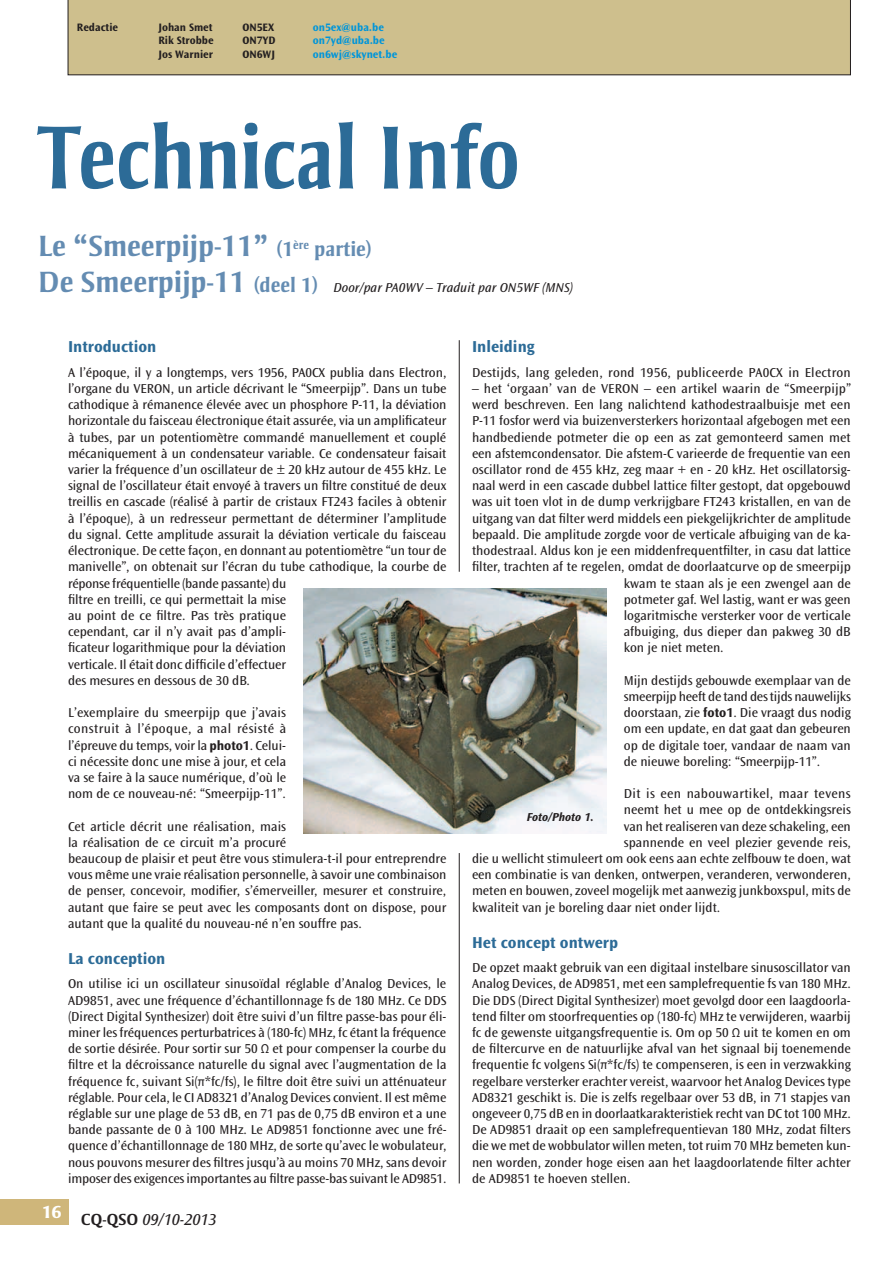
<style>
.page{position:relative;width:893px;height:1263px;background:#fff}
.page>*{position:absolute;margin:0;border:0;box-sizing:border-box;transform-origin:0 0}
.t1{font:700 91.5px "Strayhorn MT Std";color:#2c6b97;scale:.9 1}
.t2{font:700 30px/36px "Strayhorn MT Std";color:#648cb2}
.t3{font:700 16.5px "Ocean Sans Std";color:#2c6b97}
.t4{font:italic 16.5px "Ocean Sans Std";color:#231f20}
.t5{font:13.5px/16.2px "Ocean Sans Std";color:#231f20;text-align:justify}
.t6{font:italic 13.5px "Ocean Sans Std";color:#231f20}
.t7{font:13.5px "Ocean Sans Std";letter-spacing:.025em;color:#231f20}
.t8{font:italic 700 12px "Ocean Sans Std";color:#231f20}
.t9{font:700 11.25px "Ocean Sans Std";color:#231f20}
.t10{font:700 11.25px "Ocean Sans Std";color:#0095d9}
.s1{font-size:21px}
.s2{font-weight:700}
.s3{font-family:"Strayhorn MT Std";font-weight:700;font-style:normal}
</style>
<div class="page">
<div style="left:68px;top:0;width:783px;height:75px;background:#cebf8d"></div>
<img style="left:303px;top:589px;width:304px;height:244px">
<hr style="left:459px;top:340px;width:1px;height:232px;background:#231f20">
<hr style="left:459px;top:853px;width:1px;height:330px;background:#231f20">
<div style="left:0;top:1199px;width:68px;height:26px;background:#cfb67a"></div>
<p class="t9" style="left:77px;top:21px;width:43px">Redactie</p>
<p class="t9" style="left:158px;top:21px;width:56px">Johan Smet</p>
<p class="t9" style="left:242px;top:21px;width:33px">ON5EX</p>
<p class="t10" style="left:313px;top:21px;width:73px">on5ex@uba.be</p>
<p class="t9" style="left:158px;top:34px;width:57px">Rik Strobbe</p>
<p class="t9" style="left:242px;top:34px;width:35px">ON7YD</p>
<p class="t10" style="left:313px;top:34px;width:73px">on7yd@uba.be</p>
<p class="t9" style="left:158px;top:48px;width:56px">Jos Warnier</p>
<p class="t9" style="left:242px;top:48px;width:34px">ON6WJ</p>
<p class="t10" style="left:313px;top:48px;width:86px">on6wj@skynet.be</p>
<h1 class="t1" style="left:38px;top:104px;width:537px">Technical Info</h1>
<h2 class="t2" style="left:38px;top:228px;width:335px">Le “Smeerpijp-11” <span class="s1">(1</span><sup>ère</sup> <span class="s1">partie)<br></span>De Smeerpijp-11 <span class="s1">(deel 1)</span></h2>
<p class="t6" style="left:334px;top:280px;width:241px">Door/par PA0WV – Traduit par ON5WF (MNS)</p>
<p class="t3" style="left:68px;top:337px;width:90px">Introduction</p>
<p class="t5" style="left:68px;top:364px;width:380px;text-align:left">A l’époque, il y a longtemps, vers 1956, PA0CX publia dans Electron, l’organe du VERON, un article décrivant le “Smeerpijp”. Dans un tube cathodique à rémanence élevée avec un phosphore P-11, la déviation horizontale du faisceau électronique était assurée, via un amplificateur à tubes, par un potentiomètre commandé manuellement et couplé mécaniquement à un condensateur variable. Ce condensateur faisait varier la fréquence d’un oscillateur de ± 20 kHz autour de 455 kHz. Le signal de l’oscillateur était envoyé à travers un filtre constitué de deux treillis en cascade (réalisé à partir de cristaux FT243 faciles à obtenir à l’époque), à un redresseur permettant de déterminer l’amplitude du signal. Cette amplitude assurait la déviation verticale du faisceau électronique. De cette façon, en donnant au potentiomètre “un tour de manivelle”, on obtenait sur l’écran du tube cathodique, la courbe de réponse fréquentielle (bande passante) du<br>filtre en treilli, ce qui permettait la mise<br>au point de ce filtre. Pas très pratique<br>cependant, car il n’y avait pas d’ampli-<br>ficateur logarithmique pour la déviation<br>verticale. Il était donc difficile d’effectuer<br>des mesures en dessous de 30 dB.</p>
<p class="t5" style="left:68px;top:705px;width:220px">L’exemplaire du smeerpijp que j’avais construit à l’époque, a mal résisté à l’épreuve du temps, voir la <span class="s2">photo1</span>. Celui&shy;ci nécessite donc une mise à jour, et cela va se faire à la sauce numérique, d’où le nom de ce nouveau-né: “Smeerpijp-11”.</p>
<p class="t5" style="left:68px;top:818px;width:380px;text-align:left">Cet article décrit une réalisation, mais<br>la réalisation de ce circuit m’a procuré<br>beaucoup de plaisir et peut être vous stimulera-t-il pour entreprendre vous même une vraie réalisation personnelle, à savoir une combinaison de penser, concevoir, modifier, s’émerveiller, mesurer et construire, autant que faire se peut avec les composants dont on dispose, pour autant que la qualité du nouveau-né n’en souffre pas.</p>
<p class="t3" style="left:68px;top:949px;width:99px">La conception</p>
<p class="t5" style="left:68px;top:976px;width:380px">On utilise ici un oscillateur sinusoïdal réglable d’Analog Devices, le AD9851, avec une fréquence d’échantillonnage fs de 180 MHz. Ce DDS (Direct Digital Synthesizer) doit être suivi d’un filtre passe-bas pour éli&shy;miner les fréquences perturbatrices à (180-fc) MHz, fc étant la fréquence de sortie désirée. Pour sortir sur 50 Ω et pour compenser la courbe du filtre et la décroissance naturelle du signal avec l’augmentation de la fréquence fc, suivant Si(π*fc/fs), le filtre doit être suivi un atténuateur réglable. Pour cela, le CI AD8321 d’Analog Devices convient. Il est même réglable sur une plage de 53 dB, en 71 pas de 0,75 dB environ et a une bande passante de 0 à 100 MHz. Le AD9851 fonctionne avec une fré&shy;quence d’échantillonnage de 180 MHz, de sorte qu’avec le wobulateur, nous pouvons mesurer des filtres jusqu’à au moins 70 MHz, sans devoir imposer des exigences importantes au filtre passe-bas suivant le AD9851.</p>
<p class="t4" style="left:42px;top:1210px;width:176px"><sup>16</sup> <span class="s3">CQ-QSO</span> 09/10-2013</p>
<p class="t3" style="left:472px;top:337px;width:64px">Inleiding</p>
<p class="t5" style="left:472px;top:364px;width:380px">Destijds, lang geleden, rond 1956, publiceerde PA0CX in Electron</p>
<p class="t5" style="left:472px;top:381px;width:381px">– het ‘orgaan’ van de VERON – een artikel waarin de “Smeerpijp”</p>
<p class="t5" style="left:472px;top:397px;width:380px">werd beschreven. Een lang nalichtend kathodestraalbuisje met een</p>
<p class="t5" style="left:472px;top:413px;width:380px">P-11 fosfor werd via buizenversterkers horizontaal afgebogen met een</p>
<p class="t5" style="left:472px;top:429px;width:380px">handbediende potmeter die op een as zat gemonteerd samen met</p>
<p class="t5" style="left:472px;top:445px;width:380px">een afstemcondensator. Die afstem-C varieerde de frequentie van een</p>
<p class="t5" style="left:472px;top:462px;width:380px">oscillator rond de 455 kHz, zeg maar + en - 20 kHz. Het oscillatorsig-</p>
<p class="t5" style="left:472px;top:478px;width:380px">naal werd in een cascade dubbel lattice filter gestopt, dat opgebouwd</p>
<p class="t5" style="left:472px;top:494px;width:380px">was uit toen vlot in de dump verkrijgbare FT243 kristallen, en van de</p>
<p class="t5" style="left:472px;top:510px;width:380px">uitgang van dat filter werd middels een piekgelijkrichter de amplitude</p>
<p class="t5" style="left:472px;top:526px;width:380px">bepaald. Die amplitude zorgde voor de verticale afbuiging van de ka-</p>
<p class="t5" style="left:472px;top:543px;width:380px">thodestraal. Aldus kon je een middenfrequentfilter, in casu dat lattice</p>
<p class="t5" style="left:472px;top:559px;width:380px">filter, trachten af te regelen, omdat de doorlaatcurve op de smeerpijp</p>
<p class="t5" style="left:624px;top:575px;width:229px">kwam te staan als je een zwengel aan de</p>
<p class="t5" style="left:624px;top:591px;width:228px">potmeter gaf. Wel lastig, want er was geen</p>
<p class="t5" style="left:624px;top:607px;width:228px">logaritmische versterker voor de verticale</p>
<p class="t5" style="left:624px;top:624px;width:228px">afbuiging, dus dieper dan pakweg 30 dB</p>
<p class="t5" style="left:624px;top:640px;width:101px">kon je niet meten.</p>
<p class="t5" style="left:624px;top:672px;width:229px">Mijn destijds gebouwde exemplaar van de smeerpijp heeft de tand des tijds nauwelijks doorstaan, zie <span class="s2">foto1</span>. Die vraagt dus nodig om een update, en dat gaat dan gebeuren op de digitale toer, vandaar de naam van de nieuwe boreling: “Smeerpijp-11”.</p>
<p class="t7" style="left:624px;top:786px;width:228px">Dit is een nabouwartikel, maar tevens</p>
<p class="t5" style="left:624px;top:802px;width:229px">neemt het u mee op de ontdekkingsreis</p>
<p class="t5" style="left:624px;top:818px;width:228px">van het realiseren van deze schakeling, een</p>
<p class="t5" style="left:624px;top:834px;width:229px">spannende en veel plezier gevende reis,</p>
<p class="t5" style="left:472px;top:850px;width:380px">die u wellicht stimuleert om ook eens aan echte zelfbouw te doen, wat</p>
<p class="t5" style="left:472px;top:867px;width:380px">een combinatie is van denken, ontwerpen, veranderen, verwonderen,</p>
<p class="t5" style="left:472px;top:883px;width:380px">meten en bouwen, zoveel mogelijk met aanwezig junkboxspul, mits de</p>
<p class="t5" style="left:472px;top:899px;width:250px">kwaliteit van je boreling daar niet onder lijdt.</p>
<p class="t3" style="left:472px;top:933px;width:148px">Het concept ontwerp</p>
<p class="t5" style="left:472px;top:960px;width:380px">De opzet maakt gebruik van een digitaal instelbare sinusoscillator van Analog Devices, de AD9851, met een samplefrequentie fs van 180 MHz.<br>Die DDS (Direct Digital Synthesizer) moet gevolgd door een laagdoorla&shy;tend filter om stoorfrequenties op (180-fc) MHz te verwijderen, waarbij fc de gewenste uitgangsfrequentie is. Om op 50 Ω uit te komen en om de filtercurve en de natuurlijke afval van het signaal bij toenemende frequentie fc volgens Si(π*fc/fs) te compenseren, is een in verzwakking regelbare versterker erachter vereist, waarvoor het Analog Devices type AD8321 geschikt is. Die is zelfs regelbaar over 53 dB, in 71 stapjes van ongeveer 0,75 dB en in doorlaatkarakteristiek recht van DC tot 100 MHz.<br>De AD9851 draait op een samplefrequentievan 180 MHz, zodat filters die we met de wobbulator willen meten, tot ruim 70 MHz bemeten kun&shy;nen worden, zonder hoge eisen aan het laagdoorlatende filter achter de AD9851 te hoeven stellen.</p>
<p class="t8" style="left:527px;top:810px;width:69px">Foto/Photo 1.</p>
</div>
